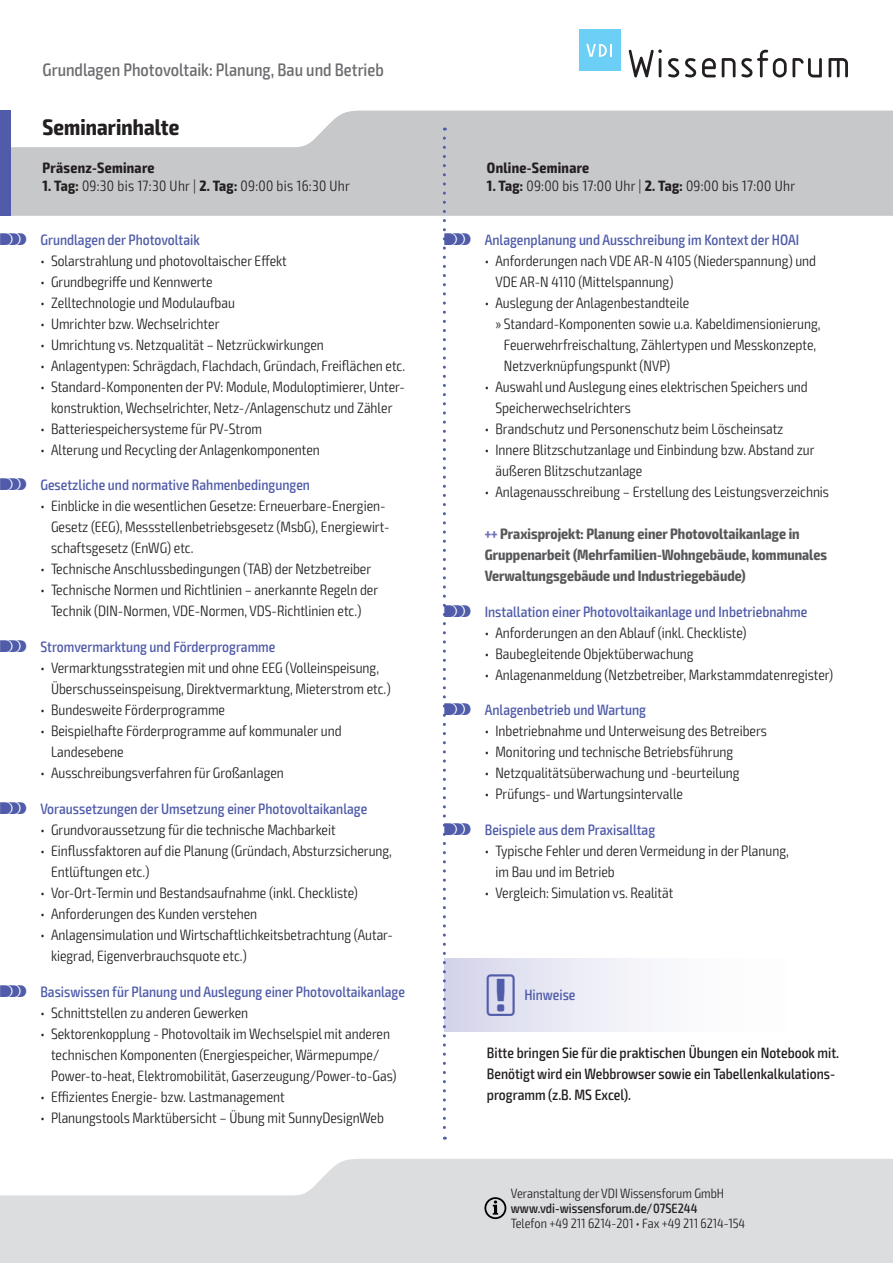
<style>
.page{position:relative;width:893px;height:1263px;background:#fff}
.page>*{position:absolute;margin:0;border:0;box-sizing:border-box;transform-origin:0 0}
.t1{font:700 condensed 22.5px "Exo 2";letter-spacing:.005em;color:#231f20}
.t2{font:500 condensed 18px "Exo 2";color:#6c6d70}
.t3{font:300 condensed 15px/21px "Exo 2";color:#231f20}
.t4{font:500 condensed 15px "Exo 2";color:#505ca9}
.t5{font:700 condensed 15px/21px "Exo 2";color:#57585a}
.t6{font:500 condensed 15px/21px "Exo 2";color:#231f20}
.t7{font:300 condensed 15px "Exo 2";letter-spacing:.02em;color:#231f20}
.t8{font:700 condensed 15px "Exo 2";letter-spacing:.02em;color:#231f20}
.t9{font:300 condensed 13.5px "Exo 2";color:#231f20}
.t10{font:500 condensed 13.5px "Exo 2";color:#231f20}
.s1{font-weight:700}
.s2{font-family:"VDI Iconset S4 A Regular";font-weight:400;font-stretch:normal}
.s3{color:#6e73b6}
.s4{font-family:"VDI Iconset S4 A Regular";font-weight:400;font-stretch:normal;font-size:19.5px}
</style>
<div class="page">
<svg style="left:0;top:1159px;width:893px;height:104px;background:#e0e1e3"></svg>
<svg style="left:11px;top:111px;width:882px;height:105px;background:#cdced0"></svg>
<div style="left:0;top:111px;width:11px;height:105px;background:#505ca9"></div>
<svg style="left:484px;top:1197px;width:22px;height:22px"></svg>
<svg style="left:629px;top:49px;width:33px;height:28px"></svg>
<svg style="left:668px;top:58px;width:11px;height:19px"></svg>
<svg style="left:685px;top:58px;width:11px;height:19px"></svg>
<svg style="left:702px;top:58px;width:14px;height:19px"></svg>
<svg style="left:722px;top:58px;width:13px;height:19px"></svg>
<svg style="left:741px;top:50px;width:81px;height:27px"></svg>
<svg style="left:828px;top:58px;width:20px;height:19px"></svg>
<div style="left:579px;top:30px;width:41px;height:41px;background:#6bcff6"></div>
<svg style="left:586px;top:44px;width:26px;height:13px"></svg>
<div style="left:444px;top:958px;width:406px;height:74px;background:linear-gradient(to right,#dadbed,#fff)"></div>
<svg style="left:443px;top:138px;width:3px;height:1002px"></svg>
<p class="t2" style="left:43px;top:59px;width:343px">Grundlagen Photovoltaik: Planung, Bau und Betrieb</p>
<h1 class="t1" style="left:43px;top:113px;width:138px">Seminarinhalte</h1>
<p class="t8" style="left:43px;top:158px;width:114px">Präsenz-Seminare</p>
<p class="t7" style="left:43px;top:177px;width:309px"><span class="s1">1. Tag:</span> 09:30 bis 17:30 Uhr | <span class="s1">2. Tag:</span> 09:00 bis 16:30 Uhr</p>
<p class="t4" style="left:0;top:230px;width:201px"><span class="s2">S</span> Grundlagen der Photovoltaik</p>
<p class="t3" style="left:40px;top:250px;width:248px">• Solarstrahlung und photovoltaischer Effekt</p>
<p class="t3" style="left:40px;top:271px;width:174px">• Grundbegriffe und Kennwerte</p>
<p class="t3" style="left:40px;top:292px;width:196px">• Zelltechnologie und Modulaufbau</p>
<p class="t3" style="left:40px;top:313px;width:181px">• Umrichter bzw. Wechselrichter</p>
<p class="t3" style="left:40px;top:334px;width:285px">• Umrichtung vs. Netzqualität – Netzrückwirkungen</p>
<p class="t3" style="left:40px;top:355px;width:366px">• Anlagentypen: Schrägdach, Flachdach, Gründach, Freiflächen etc.</p>
<p class="t3" style="left:40px;top:376px;width:366px;text-align:center">• Standard-Komponenten der PV: Module, Moduloptimierer, Unter&shy;konstruktion, Wechselrichter, Netz-/Anlagenschutz und Zähler</p>
<p class="t3" style="left:40px;top:418px;width:223px">• Batteriespeichersysteme für PV-Strom</p>
<p class="t3" style="left:40px;top:439px;width:281px">• Alterung und Recycling der Anlagenkomponenten</p>
<p class="t4" style="left:0;top:476px;width:312px"><span class="s2">S</span> Gesetzliche und normative Rahmenbedingungen</p>
<p class="t3" style="left:51px;top:496px;width:340px;text-indent:-11px">• Einblicke in die wesentlichen Gesetze: Erneuerbare-Energien-<br>Gesetz (EEG), Messstellenbetriebsgesetz (MsbG), Energiewirt&shy;schaftsgesetz (EnWG) etc.</p>
<p class="t3" style="left:40px;top:559px;width:332px">• Technische Anschlussbedingungen (TAB) der Netzbetreiber</p>
<p class="t3" style="left:40px;top:580px;width:339px;text-align:center">• Technische Normen und Richtlinien – anerkannte Regeln der<br>Technik (DIN-Normen, VDE-Normen, VDS-Richtlinien etc.)</p>
<p class="t4" style="left:0;top:638px;width:277px"><span class="s2">S</span> Stromvermarktung und Förderprogramme</p>
<p class="t3" style="left:51px;top:658px;width:341px;text-indent:-11px">• Vermarktungsstrategien mit und ohne EEG (Volleinspeisung,<br>Überschusseinspeisung, Direktvermarktung, Mieterstrom etc.)</p>
<p class="t3" style="left:40px;top:700px;width:186px">• Bundesweite Förderprogramme</p>
<p class="t3" style="left:51px;top:721px;width:292px;text-indent:-11px">• Beispielhafte Förderprogramme auf kommunaler und<br>Landesebene</p>
<p class="t3" style="left:40px;top:763px;width:245px">• Ausschreibungsverfahren für Großanlagen</p>
<p class="t4" style="left:0;top:800px;width:369px"><span class="s2">S</span> Voraussetzungen der Umsetzung einer Photovoltaikanlage</p>
<p class="t3" style="left:40px;top:820px;width:297px">• Grundvoraussetzung für die technische Machbarkeit</p>
<p class="t3" style="left:51px;top:841px;width:342px;text-indent:-11px">• Einflussfaktoren auf die Planung (Gründach, Absturzsicherung,<br>Entlüftungen etc.)</p>
<p class="t3" style="left:40px;top:883px;width:319px">• Vor-Ort-Termin und Bestandsaufnahme (inkl. Checkliste)</p>
<p class="t3" style="left:40px;top:904px;width:218px">• Anforderungen des Kunden verstehen</p>
<p class="t3" style="left:51px;top:925px;width:343px;text-indent:-11px">• Anlagensimulation und Wirtschaftlichkeitsbetrachtung (Autar&shy;kiegrad, Eigenverbrauchsquote etc.)</p>
<p class="t4" style="left:0;top:983px;width:406px"><span class="s2">S</span> Basiswissen für Planung und Auslegung einer Photovoltaikanlage</p>
<p class="t3" style="left:40px;top:1003px;width:209px">• Schnittstellen zu anderen Gewerken</p>
<p class="t3" style="left:51px;top:1024px;width:347px;text-indent:-11px">• Sektorenkopplung - Photovoltaik im Wechselspiel mit anderen technischen Komponenten (Energiespeicher, Wärmepumpe/<br>Power-to-heat, Elektromobilität, Gaserzeugung/Power-to-Gas)</p>
<p class="t3" style="left:40px;top:1087px;width:246px">• Effizientes Energie- bzw. Lastmanagement</p>
<p class="t3" style="left:40px;top:1108px;width:345px">• Planungstools Marktübersicht – Übung mit SunnyDesignWeb</p>
<p class="t8" style="left:487px;top:158px;width:104px">Online-Seminare</p>
<p class="t7" style="left:487px;top:177px;width:310px"><span class="s1">1. Tag:</span> 09:00 bis 17:00 Uhr | <span class="s1">2. Tag:</span> 09:00 bis 17:00 Uhr</p>
<p class="t4" style="left:444px;top:230px;width:356px"><span class="s2">S</span> Anlagenplanung und Ausschreibung im Kontext der HOAI</p>
<p class="t3" style="left:495px;top:250px;width:322px;text-indent:-11px">• Anforderungen nach VDE AR-N 4105 (Niederspannung) und<br>VDE AR-N 4110 (Mittelspannung)</p>
<p class="t3" style="left:485px;top:292px;width:206px">• Auslegung der Anlagenbestandteile</p>
<p class="t3" style="left:495px;top:313px;width:327px">» Standard-Komponenten sowie u.a. Kabeldimensionierung,</p>
<p class="t3" style="left:504px;top:334px;width:314px">Feuerwehrfreischaltung, Zählertypen und Messkonzepte,</p>
<p class="t3" style="left:504px;top:355px;width:168px">Netzverknüpfungspunkt (NVP)</p>
<p class="t3" style="left:495px;top:376px;width:314px;text-indent:-11px">• Auswahl und Auslegung eines elektrischen Speichers und<br>Speicherwechselrichters</p>
<p class="t3" style="left:485px;top:418px;width:300px">• Brandschutz und Personenschutz beim Löscheinsatz</p>
<p class="t3" style="left:495px;top:439px;width:321px;text-indent:-11px">• Innere Blitzschutzanlage und Einbindung bzw. Abstand zur äußeren Blitzschutzanlage</p>
<p class="t3" style="left:485px;top:481px;width:346px">• Anlagenausschreibung – Erstellung des Leistungsverzeichnis</p>
<p class="t5" style="left:485px;top:523px;width:344px"><span class="s3">+++</span> Praxisprojekt: Planung einer Photovoltaikanlage in<br>Gruppenarbeit (Mehrfamilien-Wohngebäude, kommunales<br>Verwaltungsgebäude und Industriegebäude)</p>
<p class="t4" style="left:444px;top:602px;width:365px"><span class="s2">S</span> Installation einer Photovoltaikanlage und Inbetriebnahme</p>
<p class="t3" style="left:485px;top:622px;width:263px">• Anforderungen an den Ablauf (inkl. Checkliste)</p>
<p class="t3" style="left:485px;top:643px;width:210px">• Baubegleitende Objektüberwachung</p>
<p class="t3" style="left:485px;top:664px;width:350px">• Anlagenanmeldung (Netzbetreiber, Markstammdatenregister)</p>
<p class="t4" style="left:444px;top:701px;width:203px"><span class="s2">S</span> Anlagenbetrieb und Wartung</p>
<p class="t3" style="left:485px;top:721px;width:284px">• Inbetriebnahme und Unterweisung des Betreibers</p>
<p class="t3" style="left:485px;top:742px;width:250px">• Monitoring und technische Betriebsführung</p>
<p class="t3" style="left:485px;top:763px;width:256px">• Netzqualitätsüberwachung und -beurteilung</p>
<p class="t3" style="left:485px;top:784px;width:200px">• Prüfungs- und Wartungsintervalle</p>
<p class="t4" style="left:444px;top:821px;width:212px"><span class="s2">S</span> Beispiele aus dem Praxisalltag</p>
<p class="t3" style="left:495px;top:841px;width:295px;text-indent:-11px">• Typische Fehler und deren Vermeidung in der Planung, im Bau und im Betrieb</p>
<p class="t3" style="left:485px;top:883px;width:190px">• Vergleich: Simulation vs. Realität</p>
<p class="t4" style="left:487px;top:986px;width:90px"><span class="s4">!</span> Hinweise</p>
<p class="t6" style="left:487px;top:1043px;width:354px">Bitte bringen Sie für die praktischen Übungen ein Notebook mit.<br>Benötigt wird ein Webbrowser sowie ein Tabellenkalkulations&shy;programm (z.B. MS Excel).</p>
<p class="t9" style="left:511px;top:1185px;width:215px">Veranstaltung der VDI Wissensforum GmbH</p>
<p class="t10" style="left:511px;top:1200px;width:188px">www.vdi-wissensforum.de/07SE244</p>
<p class="t9" style="left:511px;top:1215px;width:236px">Telefon +49 211 6214-201 • Fax +49 211 6214-154</p>
</div>
